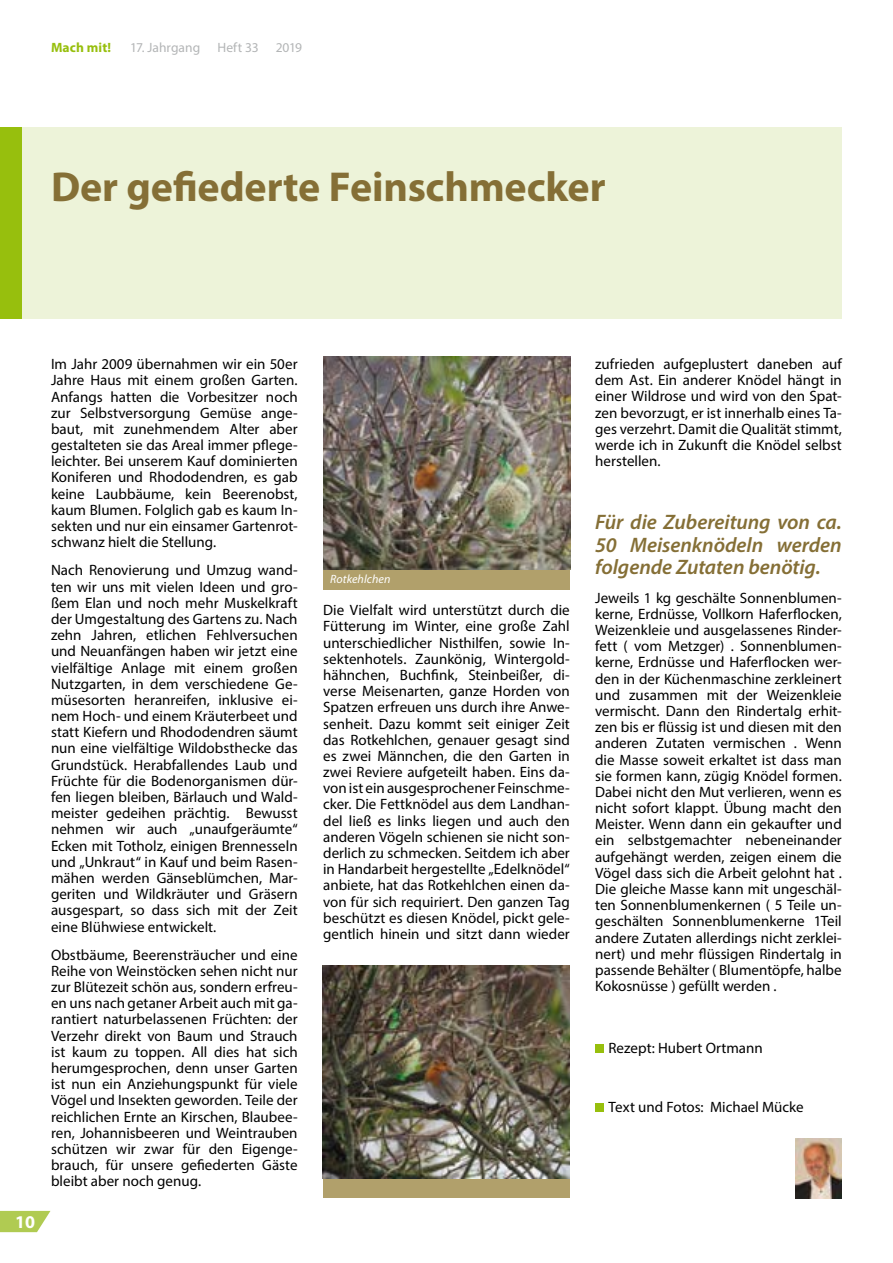
<style>
.page{position:relative;width:893px;height:1263px;background:#fff}
.page>*{position:absolute;margin:0;border:0;box-sizing:border-box;transform-origin:0 0}
.t1{font:700 42px "Myriad Pro";letter-spacing:-.005em;color:#856f36}
.t2{font:italic 600 21px/22.6px "Myriad Pro";letter-spacing:-.005em;color:#856f36;text-align:justify}
.t3{font:700 18px "Myriad Pro";color:#fff}
.t4{font:15px/16.2px "Myriad Pro";color:#000;text-align:justify}
.t5{font:13.5px "Myriad Pro";color:#b3b5b6}
.t6{font:700 13.5px "Myriad Pro";letter-spacing:.01em;color:#97bf0d}
.t7{font:italic 12px "Myriad Pro";letter-spacing:.005em;color:#fff}
</style>
<div class="page">
<svg style="left:0;top:1211px;width:50px;height:21px"></svg>
<div style="left:21px;top:128px;width:821px;height:191px;background:#edf3d9"></div>
<div style="left:0;top:128px;width:21px;height:191px;background:#97bf0d"></div>
<div style="left:323px;top:1177px;width:246px;height:21px;background:#b1a06b"></div>
<div style="left:323px;top:569px;width:247px;height:21px;background:#b1a06b"></div>
<img style="left:323px;top:965px;width:247px;height:213px">
<img style="left:323px;top:357px;width:247px;height:213px">
<div style="left:595px;top:1103px;width:9px;height:9px;background:#97bf0d"></div>
<div style="left:595px;top:1044px;width:9px;height:9px;background:#97bf0d"></div>
<img style="left:795px;top:1139px;width:47px;height:59px">
<p class="t6" style="left:51px;top:39px;width:62px">Mach mit!</p>
<p class="t5" style="left:130px;top:39px;width:72px">17. Jahrgang</p>
<p class="t5" style="left:217px;top:39px;width:43px">Heft 33</p>
<p class="t5" style="left:276px;top:39px;width:28px">2019</p>
<h1 class="t1" style="left:51px;top:160px;width:556px">Der gefiederte Feinschmecker</h1>
<p class="t3" style="left:15px;top:1210px;width:21px">10</p>
<p class="t4" style="left:51px;top:356px;width:248px">Im Jahr 2009 übernahmen wir ein 50er Jahre Haus mit einem großen Garten.<br>Anfangs hatten die Vorbesitzer noch zur Selbstversorgung Gemüse ange&shy;baut, mit zunehmendem Alter aber gestalteten sie das Areal immer pflege&shy;leichter. Bei unserem Kauf dominierten Koniferen und Rhododendren, es gab keine Laubbäume, kein Beerenobst, kaum Blumen. Folglich gab es kaum In&shy;sekten und nur ein einsamer Gartenrot&shy;schwanz hielt die Stellung.</p>
<p class="t4" style="left:51px;top:562px;width:248px">Nach Renovierung und Umzug wand&shy;ten wir uns mit vielen Ideen und gro&shy;ßem Elan und noch mehr Muskelkraft der Umgestaltung des Gartens zu. Nach zehn Jahren, etlichen Fehlversuchen und Neuanfängen haben wir jetzt eine vielfältige Anlage mit einem großen Nutzgarten, in dem verschiedene Ge&shy;müsesorten heranreifen, inklusive ei&shy;nem Hoch- und einem Kräuterbeet und statt Kiefern und Rhododendren säumt nun eine vielfältige Wildobsthecke das Grundstück. Herabfallendes Laub und Früchte für die Bodenorganismen dür&shy;fen liegen bleiben, Bärlauch und Wald&shy;meister gedeihen prächtig. Bewusst nehmen wir auch „unaufgeräumte“ Ecken mit Totholz, einigen Brennesseln und „Unkraut“ in Kauf und beim Rasen&shy;mähen werden Gänseblümchen, Mar&shy;geriten und Wildkräuter und Gräsern ausgespart, so dass sich mit der Zeit eine Blühwiese entwickelt.</p>
<p class="t4" style="left:51px;top:946px;width:248px">Obstbäume, Beerensträucher und eine Reihe von Weinstöcken sehen nicht nur zur Blütezeit schön aus, sondern erfreu&shy;en uns nach getaner Arbeit auch mit ga&shy;rantiert naturbelassenen Früchten: der Verzehr direkt von Baum und Strauch ist kaum zu toppen. All dies hat sich herumgesprochen, denn unser Garten ist nun ein Anziehungspunkt für viele Vögel und Insekten geworden. Teile der reichlichen Ernte an Kirschen, Blaubee&shy;ren, Johannisbeeren und Weintrauben schützen wir zwar für den Eigenge&shy;brauch, für unsere gefiederten Gäste bleibt aber noch genug.</p>
<p class="t7" style="left:330px;top:571px;width:62px">Rotkehlchen</p>
<p class="t4" style="left:323px;top:602px;width:248px">Die Vielfalt wird unterstützt durch die Fütterung im Winter, eine große Zahl unterschiedlicher Nisthilfen, sowie In&shy;sektenhotels. Zaunkönig, Wintergold&shy;hähnchen, Buchfink, Steinbeißer, di&shy;verse Meisenarten, ganze Horden von Spatzen erfreuen uns durch ihre Anwe&shy;senheit. Dazu kommt seit einiger Zeit das Rotkehlchen, genauer gesagt sind es zwei Männchen, die den Garten in zwei Reviere aufgeteilt haben. Eins da&shy;von ist ein ausgesprochener Feinschme&shy;cker. Die Fettknödel aus dem Landhan&shy;del ließ es links liegen und auch den anderen Vögeln schienen sie nicht son&shy;derlich zu schmecken. Seitdem ich aber in Handarbeit hergestellte „Edelknödel“ anbiete, hat das Rotkehlchen einen da&shy;von für sich requiriert. Den ganzen Tag beschützt es diesen Knödel, pickt gele&shy;gentlich hinein und sitzt dann wieder</p>
<p class="t4" style="left:595px;top:356px;width:248px">zufrieden aufgeplustert daneben auf dem Ast. Ein anderer Knödel hängt in einer Wildrose und wird von den Spat&shy;zen bevorzugt, er ist innerhalb eines Ta&shy;ges verzehrt. Damit die Qualität stimmt, werde ich in Zukunft die Knödel selbst herstellen.</p>
<h2 class="t2" style="left:595px;top:510px;width:248px">Für die Zubereitung von ca.<br>50 Meisenknödeln werden folgende Zutaten benötig.</h2>
<p class="t4" style="left:595px;top:589px;width:248px">Jeweils 1 kg geschälte Sonnenblumen&shy;kerne, Erdnüsse, Vollkorn Haferflocken, Weizenkleie und ausgelassenes Rinder&shy;fett ( vom Metzger) . Sonnenblumen&shy;kerne, Erdnüsse und Haferflocken wer&shy;den in der Küchenmaschine zerkleinert und zusammen mit der Weizenkleie vermischt. Dann den Rindertalg erhit&shy;zen bis er flüssig ist und diesen mit den anderen Zutaten vermischen . Wenn die Masse soweit erkaltet ist dass man sie formen kann, zügig Knödel formen.<br>Dabei nicht den Mut verlieren, wenn es nicht sofort klappt. Übung macht den Meister. Wenn dann ein gekaufter und ein selbstgemachter nebeneinander aufgehängt werden, zeigen einem die Vögel dass sich die Arbeit gelohnt hat .<br>Die gleiche Masse kann mit ungeschäl&shy;ten Sonnenblumenkernen ( 5 Teile un&shy;geschälten Sonnenblumenkerne 1Teil andere Zutaten allerdings nicht zerklei&shy;nert) und mehr flüssigen Rindertalg in passende Behälter ( Blumentöpfe, halbe Kokosnüsse ) gefüllt werden .</p>
<p class="t4" style="left:608px;top:1040px;width:156px">Rezept: Hubert Ortmann</p>
<p class="t4" style="left:608px;top:1098px;width:197px">Text und Fotos: Michael Mücke</p>
</div>
